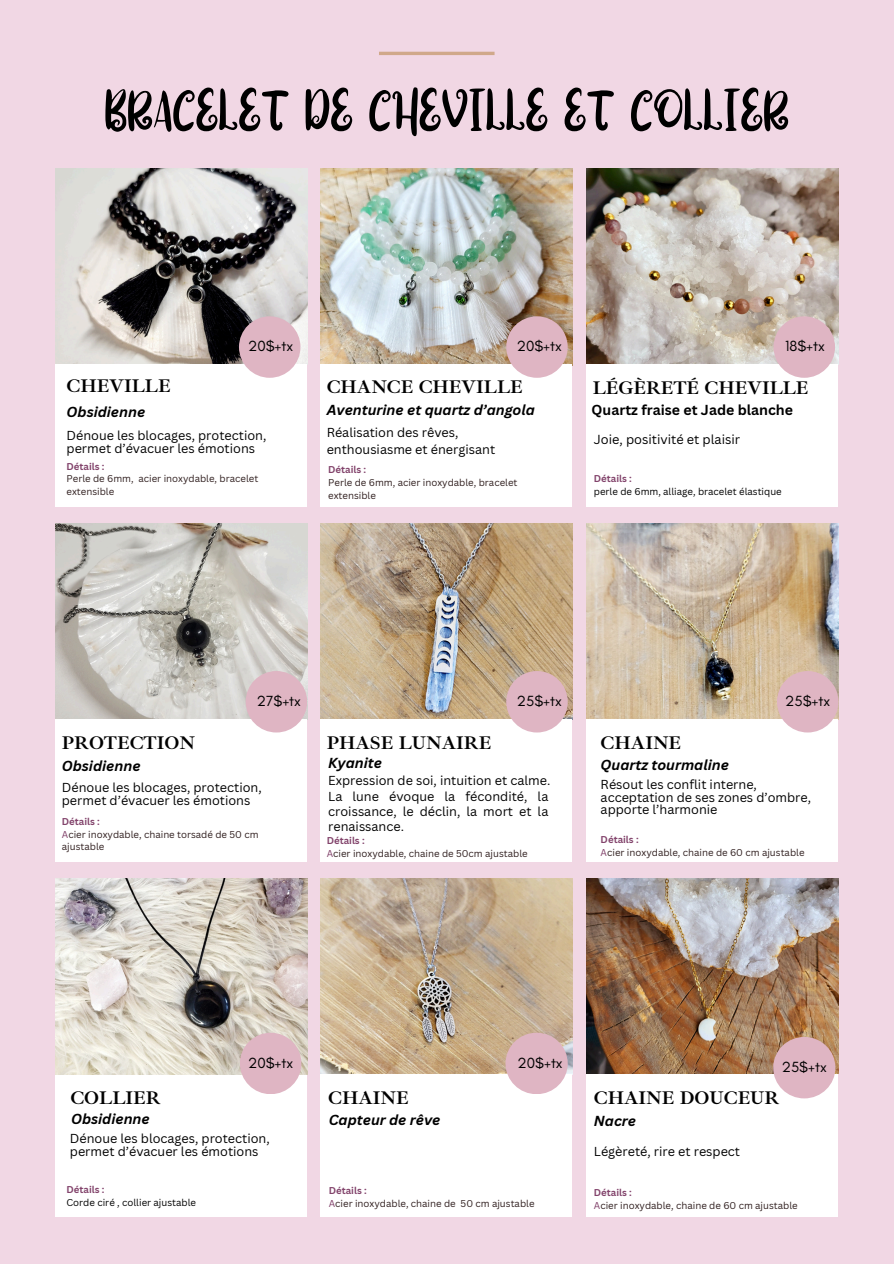
<style>
.page{position:relative;width:894px;height:1264px;background:#fff}
.page>*{position:absolute;margin:0;border:0;box-sizing:border-box;transform-origin:0 0}
.t1{font:61.5px "Pixie Ring";color:#000}
.t2{font:700 18.75px "Ibarra Real Nova";color:#000}
.t3{font:15px "Glacial Indifference";color:#000}
.t4{font:italic 700 14.1px "Canva Sans";color:#000}
.t5{font:700 14.1px "Canva Sans";color:#000}
.t6{font:12.75px "Canva Sans";color:#000}
.t7{font:12.6px/12.6px "Canva Sans";color:#000}
.t8{font:9.6px/12.9px "Canva Sans";color:#301f1f}
.t9{font:700 9.6px "Canva Sans";color:#82436b}
.t10{font:9.6px "Canva Sans";color:#000}
.s1{color:#82436b}
</style>
<div class="page">
<div style="left:0;top:0;width:893px;height:1263px;background:#f1d7e4"></div>
<img style="left:55px;top:169px;width:252px;height:195px">
<img style="left:55px;top:523px;width:252px;height:196px">
<img style="left:55px;top:878px;width:252px;height:195px">
<img style="left:320px;top:169px;width:252px;height:195px">
<img style="left:320px;top:523px;width:252px;height:196px">
<img style="left:320px;top:878px;width:252px;height:195px">
<img style="left:586px;top:523px;width:252px;height:196px">
<img style="left:586px;top:878px;width:252px;height:195px">
<img style="left:586px;top:169px;width:252px;height:195px">
<div style="left:55px;top:364px;width:252px;height:143px;background:#fff"></div>
<div style="left:55px;top:719px;width:252px;height:142px;background:#fff"></div>
<div style="left:55px;top:1073px;width:252px;height:143px;background:#fff"></div>
<div style="left:320px;top:364px;width:252px;height:143px;background:#fff"></div>
<div style="left:320px;top:719px;width:252px;height:142px;background:#fff"></div>
<div style="left:320px;top:1073px;width:252px;height:143px;background:#fff"></div>
<div style="left:586px;top:364px;width:251px;height:143px;background:#fff"></div>
<div style="left:586px;top:719px;width:251px;height:142px;background:#fff"></div>
<div style="left:586px;top:1073px;width:251px;height:143px;background:#fff"></div>
<hr style="left:379px;top:52px;width:115px;height:3px;background:#d0a88a">
<div style="left:239px;top:316px;width:61px;height:62px;background:#dfb5c3;border-radius:50%"></div>
<div style="left:506px;top:316px;width:61px;height:62px;background:#dfb5c3;border-radius:50%"></div>
<div style="left:773px;top:316px;width:61px;height:62px;background:#dfb5c3;border-radius:50%"></div>
<div style="left:245px;top:671px;width:62px;height:61px;background:#dfb5c3;border-radius:50%"></div>
<div style="left:506px;top:671px;width:61px;height:61px;background:#dfb5c3;border-radius:50%"></div>
<div style="left:776px;top:671px;width:62px;height:61px;background:#dfb5c3;border-radius:50%"></div>
<div style="left:240px;top:1032px;width:61px;height:62px;background:#dfb5c3;border-radius:50%"></div>
<div style="left:505px;top:1032px;width:62px;height:62px;background:#dfb5c3;border-radius:50%"></div>
<div style="left:773px;top:1036px;width:62px;height:62px;background:#dfb5c3;border-radius:50%"></div>
<h5 class="t1" style="left:104px;top:75px;width:685px">BRACELET DE CHEVILLE ET COLLIER</h5>
<h2 class="t3" style="left:248px;top:337px;width:47px">20$+tx</h2>
<h3 class="t3" style="left:516px;top:337px;width:47px">20$+tx</h3>
<h5 class="t3" style="left:785px;top:337px;width:41px">18$+tx</h5>
<h5 class="t2" style="left:67px;top:374px;width:105px">CHEVILLE</h5>
<p class="t4" style="left:67px;top:401px;width:80px">Obsidienne</p>
<p class="t7" style="left:67px;top:428px;width:201px">Dénoue les blocages, protection, permet d’évacuer les émotions</p>
<h2 class="t2" style="left:326px;top:375px;width:197px">CHANCE CHEVILLE</h2>
<p class="t4" style="left:326px;top:400px;width:210px">Aventurine et quartz d’angola</p>
<h4 class="t7" style="left:326px;top:423px;width:170px;line-height:16.8px">Réalisation des rêves, enthousiasme et énergisant</h4>
<h2 class="t2" style="left:592px;top:376px;width:217px">LÉGÈRETÉ CHEVILLE</h2>
<p class="t5" style="left:591px;top:400px;width:203px">Quartz fraise et Jade blanche</p>
<p class="t6" style="left:593px;top:430px;width:148px">Joie, positivité et plaisir</p>
<p class="t9" style="left:67px;top:459px;width:39px">Détails :</p>
<p class="t8" style="left:67px;top:472px;width:193px">Perle de 6mm, acier inoxydable, bracelet extensible</p>
<h3 class="t9" style="left:328px;top:463px;width:39px">Détails :</h3>
<p class="t8" style="left:328px;top:475px;width:191px">Perle de 6mm, acier inoxydable, bracelet extensible</p>
<h4 class="t9" style="left:593px;top:472px;width:39px">Détails :</h4>
<h2 class="t10" style="left:593px;top:485px;width:189px">perle de 6mm, alliage, bracelet élastique</h2>
<h4 class="t2" style="left:62px;top:731px;width:135px">PROTECTION</h4>
<h2 class="t3" style="left:257px;top:692px;width:46px">27$+tx</h2>
<h4 class="t3" style="left:516px;top:692px;width:46px">25$+tx</h4>
<h3 class="t2" style="left:326px;top:731px;width:166px">PHASE LUNAIRE</h3>
<h3 class="t4" style="left:62px;top:756px;width:80px">Obsidienne</h3>
<h2 class="t7" style="left:62px;top:781px;width:201px">Dénoue les blocages, protection, permet d’évacuer les émotions</h2>
<h3 class="t9" style="left:62px;top:814px;width:39px">Détails :</h3>
<h5 class="t8" style="left:62px;top:827px;width:198px"><span class="s1">A</span>cier inoxydable, chaine torsadé de 50 cm ajustable</h5>
<h4 class="t4" style="left:328px;top:753px;width:55px">Kyanite</h4>
<h2 class="t7" style="left:328px;top:773px;width:223px">Expression de soi, intuition et calme.</h2>
<p class="t7" style="left:328px;top:789px;width:221px;line-height:14.7px;text-align:justify">La lune évoque la fécondité, la croissance, le déclin, la mort et la renaissance.</p>
<h3 class="t9" style="left:326px;top:833px;width:39px">Détails :</h3>
<h5 class="t8" style="left:326px;top:846px;width:202px"><span class="s1">A</span>cier inoxydable, chaine de 50cm ajustable</h5>
<p class="t2" style="left:600px;top:731px;width:82px">CHAINE</p>
<p class="t3" style="left:785px;top:692px;width:46px">25$+tx</p>
<h5 class="t4" style="left:600px;top:755px;width:130px">Quartz tourmaline</h5>
<p class="t7" style="left:600px;top:778px;width:212px">Résout les conflit interne, acceptation de ses zones d’ombre, apporte l’harmonie</p>
<p class="t9" style="left:600px;top:832px;width:39px">Détails :</p>
<p class="t8" style="left:600px;top:845px;width:205px"><span class="s1">A</span>cier inoxydable, chaine de 60 cm ajustable</p>
<p class="t3" style="left:248px;top:1053px;width:47px">20$+tx</p>
<h3 class="t3" style="left:517px;top:1053px;width:47px">20$+tx</h3>
<p class="t3" style="left:781px;top:1057px;width:46px">25$+tx</p>
<p class="t2" style="left:328px;top:1085px;width:82px">CHAINE</p>
<h4 class="t2" style="left:70px;top:1085px;width:92px">COLLIER</h4>
<p class="t2" style="left:593px;top:1086px;width:187px">CHAINE DOUCEUR</p>
<p class="t4" style="left:71px;top:1108px;width:80px">Obsidienne</p>
<p class="t7" style="left:70px;top:1131px;width:201px">Dénoue les blocages, protection, permet d’évacuer les émotions</p>
<p class="t9" style="left:67px;top:1183px;width:39px">Détails :</p>
<h4 class="t10" style="left:67px;top:1195px;width:131px">Corde ciré , collier ajustable</h4>
<h2 class="t4" style="left:328px;top:1109px;width:113px">Capteur de rêve</h2>
<h3 class="t9" style="left:328px;top:1183px;width:39px">Détails :</h3>
<h5 class="t8" style="left:328px;top:1196px;width:207px"><span class="s1">A</span>cier inoxydable, chaine de 50 cm ajustable</h5>
<p class="t4" style="left:593px;top:1110px;width:44px">Nacre</p>
<p class="t7" style="left:593px;top:1144px;width:148px">Légèreté, rire et respect</p>
<p class="t9" style="left:593px;top:1185px;width:39px">Détails :</p>
<h4 class="t8" style="left:593px;top:1198px;width:205px"><span class="s1">A</span>cier inoxydable, chaine de 60 cm ajustable</h4>
</div>
